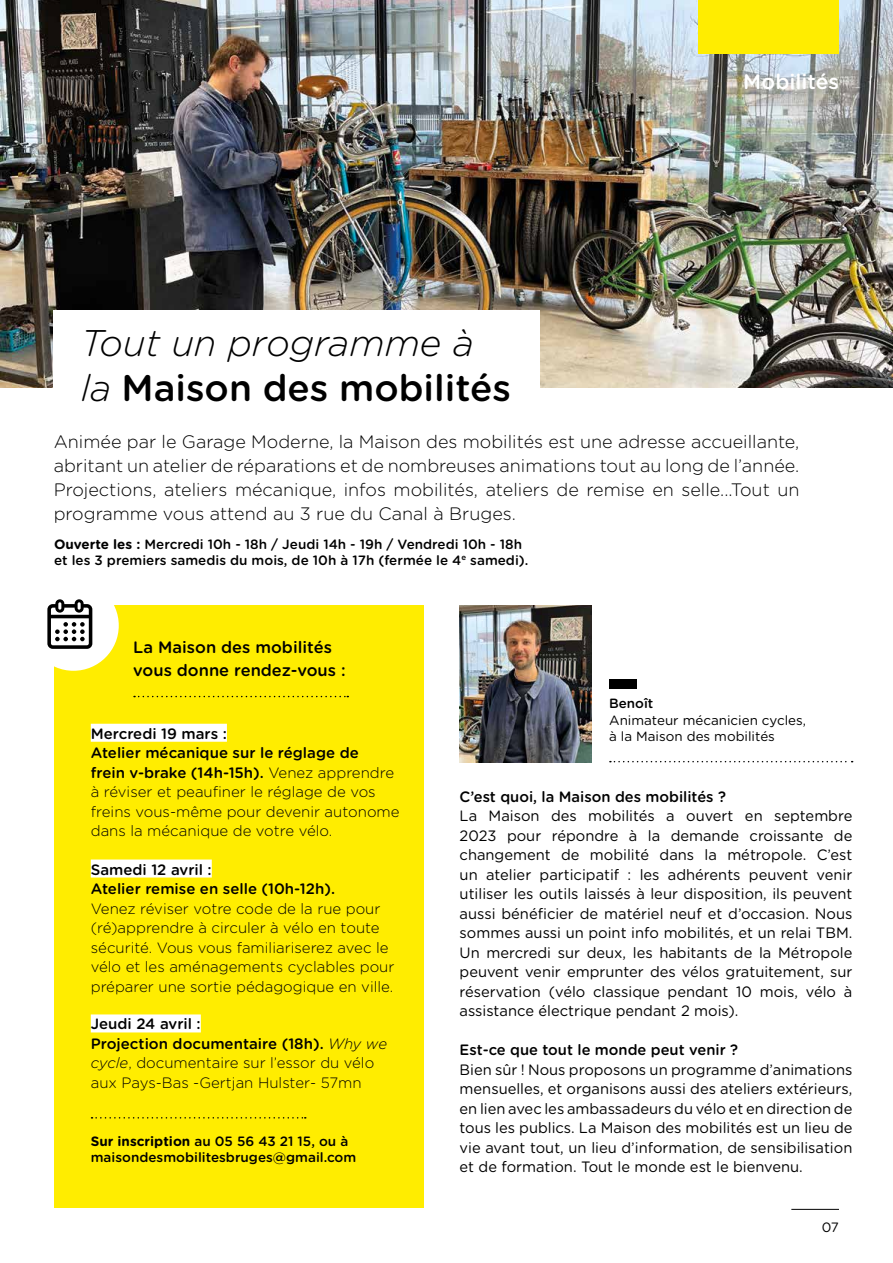
<style>
.page{position:relative;width:893px;height:1263px;background:#fff}
.page>*{position:absolute;margin:0;border:0;box-sizing:border-box;transform-origin:0 0}
.t1{font:italic 300 37.05px/44.5px "Gotham Rounded";color:#000}
.t2{font:500 21px "Gotham Rounded";color:#fff}
.t3{font:300 18px/24px "Gotham Rounded";color:#000;text-align:justify}
.t4{font:500 16.5px/22.5px "Gotham Rounded";color:#000}
.t5{font:15px/19.5px "Gotham Rounded";color:#000;text-align:justify}
.t6{font:300 15px/19.5px "Gotham Rounded";color:#000}
.t7{font:500 15px/19.5px "Gotham Rounded";color:#000}
.t8{font:500 13.5px/16.2px "Gotham Rounded";color:#000}
.t9{font:13.5px "Gotham Rounded";color:#000}
.t10{font:13.35px "Gotham Rounded";color:#000}
.t11{font:500 13.35px "Gotham Rounded";color:#000}
.s1{font-weight:500;font-style:normal}
.s2{font-weight:700}
.s3{font-weight:500}
.s4{font-style:italic}
</style>
<div class="page">
<img style="left:0;top:0;width:893px;height:388px">
<div style="left:698px;top:0;width:141px;height:54px;background:#ffed00"></div>
<hr style="left:791px;top:1209px;width:48px;height:1px;background:#000">
<div style="left:54px;top:310px;width:486px;height:107px;background:#fff"></div>
<img style="left:460px;top:605px;width:131px;height:157px">
<div style="left:609px;top:679px;width:27px;height:10px;background:#000"></div>
<svg style="left:610px;top:761px;width:243px;height:1px"></svg>
<div style="left:54px;top:605px;width:370px;height:602px;background:#ffed00"></div>
<div style="left:28px;top:580px;width:91px;height:91px;background:#fff;border-radius:50%"></div>
<div style="left:47px;top:604px;width:45px;height:45px;border:4px solid #000;border-radius:4px"></div>
<div style="left:57px;top:601px;width:6px;height:10px;background:#fff;border-radius:3px"></div>
<div style="left:55px;top:599px;width:9px;height:14px;border:3px solid #000;border-radius:3px"></div>
<div style="left:76px;top:601px;width:6px;height:10px;background:#fff;border-radius:3px"></div>
<div style="left:75px;top:599px;width:9px;height:14px;border:3px solid #000;border-radius:3px"></div>
<hr style="left:49px;top:615px;width:41px;height:3px;background:#000">
<svg style="left:55px;top:622px;width:30px;height:19px"></svg>
<div style="left:91px;top:724px;width:136px;height:18px;background:#fff"></div>
<div style="left:91px;top:859px;width:121px;height:18px;background:#fff"></div>
<div style="left:91px;top:1014px;width:110px;height:18px;background:#fff"></div>
<svg style="left:134px;top:696px;width:214px;height:1px"></svg>
<svg style="left:92px;top:1117px;width:214px;height:1px"></svg>
<h1 class="t1" style="left:81px;top:319px;width:432px">Tout un programme à la <span class="s1">Maison des mobilités</span></h1>
<h2 class="t2" style="left:743px;top:67px;width:97px">Mobilités</h2>
<p class="t3" style="left:54px;top:429px;width:747px">Animée par le Garage Moderne, la Maison des mobilités est une adresse accueillante, abritant un atelier de réparations et de nombreuses animations tout au long de l’année.<br>Projections, ateliers mécanique, infos mobilités, ateliers de remise en selle...Tout un programme vous attend au 3 rue du Canal à Bruges.</p>
<p class="t8" style="left:54px;top:535px;width:476px"><span class="s2">Ouverte les :</span> Mercredi 10h - 18h / Jeudi 14h - 19h / Vendredi 10h - 18h et les 3 premiers samedis du mois, de 10h à 17h (fermée le 4<sup>e</sup> samedi).</p>
<p class="t4" style="left:133px;top:636px;width:214px">La Maison des mobilités vous donne rendez-vous :</p>
<p class="t11" style="left:609px;top:694px;width:46px">Benoît</p>
<p class="t10" style="left:609px;top:711px;width:198px">Animateur mécanicien cycles,</p>
<p class="t7" style="left:91px;top:723px;width:138px">Mercredi 19 mars :</p>
<p class="t10" style="left:609px;top:727px;width:167px">à la Maison des mobilités</p>
<p class="t6" style="left:91px;top:742px;width:310px"><span class="s3">Atelier mécanique sur le réglage de<br>frein v-brake (14h-15h).</span> Venez apprendre à réviser et peaufiner le réglage de vos freins vous-même pour devenir autonome dans la mécanique de votre vélo.</p>
<p class="t7" style="left:91px;top:859px;width:246px">Samedi 12 avril :<br>Atelier remise en selle (10h-12h).</p>
<p class="t6" style="left:91px;top:898px;width:305px">Venez réviser votre code de la rue pour (ré)apprendre à circuler à vélo en toute sécurité. Vous vous familiariserez avec le vélo et les aménagements cyclables pour préparer une sortie pédagogique en ville.</p>
<p class="t6" style="left:91px;top:1014px;width:298px"><span class="s3">Jeudi 24 avril :<br>Projection documentaire (18h).</span> <span class="s4">Why we cycle</span>, documentaire sur l’essor du vélo aux Pays-Bas -Gertjan Hulster- 57mn</p>
<p class="t7" style="left:460px;top:786px;width:268px">C’est quoi, la Maison des mobilités ?</p>
<p class="t5" style="left:460px;top:805px;width:394px">La Maison des mobilités a ouvert en septembre 2023 pour répondre à la demande croissante de changement de mobilité dans la métropole. C’est un atelier participatif : les adhérents peuvent venir utiliser les outils laissés à leur disposition, ils peuvent aussi bénéficier de matériel neuf et d’occasion. Nous sommes aussi un point info mobilités, et un relai TBM.<br>Un mercredi sur deux, les habitants de la Métropole peuvent venir emprunter des vélos gratuitement, sur réservation (vélo classique pendant 10 mois, vélo à assistance électrique pendant 2 mois).</p>
<p class="t7" style="left:460px;top:1039px;width:280px">Est-ce que tout le monde peut venir ?</p>
<p class="t5" style="left:460px;top:1059px;width:394px">Bien sûr ! Nous proposons un programme d’animations mensuelles, et organisons aussi des ateliers extérieurs, en lien avec les ambassadeurs du vélo et en direction de tous les publics. La Maison des mobilités est un lieu de vie avant tout, un lieu d’information, de sensibilisation et de formation. Tout le monde est le bienvenu.</p>
<p class="t8" style="left:91px;top:1132px;width:267px"><span class="s2">Sur inscription</span> au 05 56 43 21 15, ou à maisondesmobilitesbruges@gmail.com</p>
<p class="t9" style="left:822px;top:1217px;width:19px">07</p>
</div>
